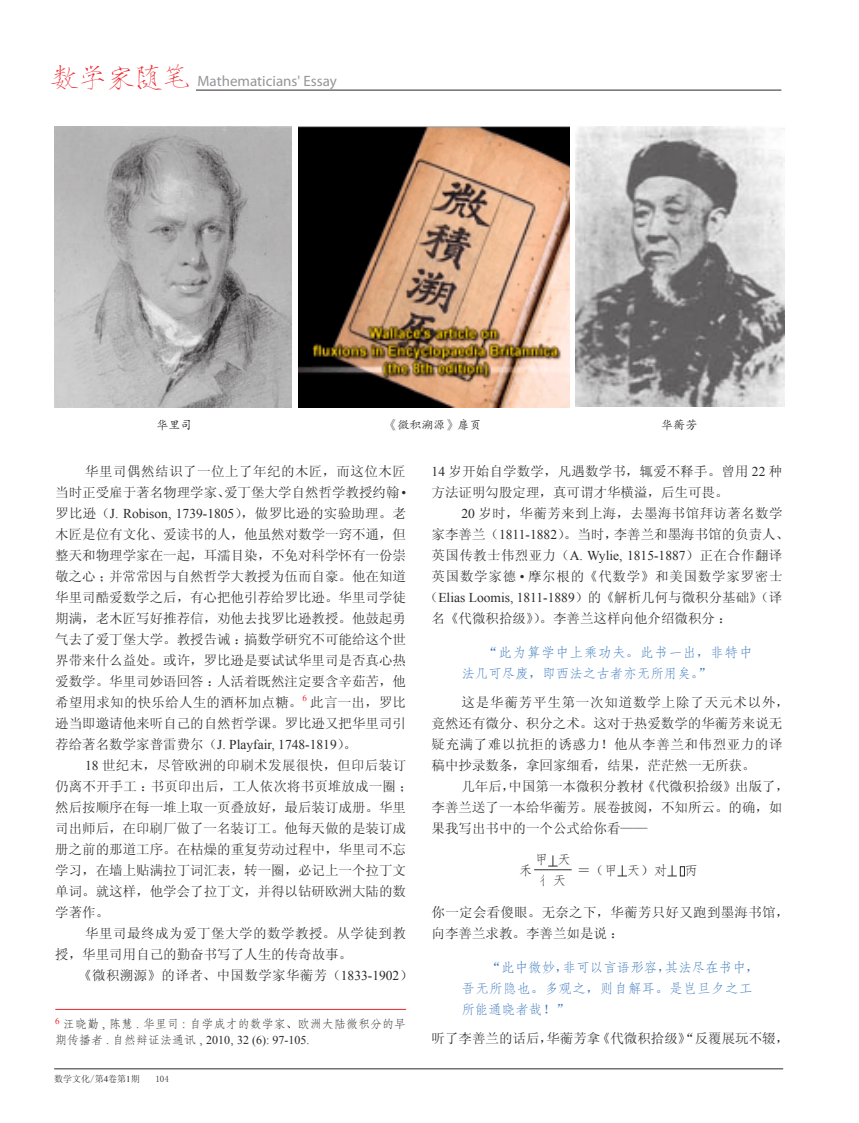
<style>
.page{position:relative;width:859px;height:1123px;background:#fff}
.page>*{position:absolute;margin:0;border:0;box-sizing:border-box;transform-origin:0 0}
.t1{font:27.9px "FZSJSJW GB1 0";color:#ed262c}
.t2{font:15px "Myriad Pro";color:#949699}
.t3{font:13.5px/21px "Sim Sun";color:#2b2829}
.t4{font:13.5px/21px "Sim Sun";letter-spacing:.03em;color:#2b2829}
.t5{font:13.5px "Times New Roman";color:#2b2829}
.t6{font:13.5px/21px "Sim Sun";letter-spacing:.045em;color:#2b2829}
.t7{font:13.5px/21px "FZFSK GBK1 0";color:#3b78bc}
.t8{font:13.5px/21px "Sim Sun";letter-spacing:.035em;color:#2b2829}
.t9{font:13.5px/21px "Sim Sun";letter-spacing:.02em;color:#2b2829}
.t10{font:13.5px/20.5px "FZFSK GBK1 0";color:#2b2829;text-align:center}
.t11{font:12px "Times New Roman";color:#2b2829}
.t12{font:12px "FZFSK GBK1 0";letter-spacing:.005em;color:#2b2829}
.t13{font:12px "FZKTK GBK1 0";color:#2b2829}
.t14{font:9px "Sim Sun";color:#2b2829}
.t15{font:9px "Times New Roman";color:#ed262c}
.s1{font-family:"Times New Roman"}
.s2{font-family:"Sim Sun"}
.s3{font-family:"FZFSK GBK1 0"}
</style>
<div class="page">
<hr style="left:196px;top:90px;width:585px;height:1px;background:#2b2829">
<hr style="left:54px;top:1068px;width:729px;height:1px;background:#2b2829">
<svg style="left:548px;top:855px;width:10px;height:11px"></svg>
<hr style="left:534px;top:869px;width:38px;height:1px;background:#2b2829">
<svg style="left:618px;top:865px;width:9px;height:11px"></svg>
<svg style="left:667px;top:865px;width:10px;height:11px"></svg>
<div style="left:680px;top:866px;width:5px;height:10px;border:1px solid #2b2829"></div>
<img style="left:55px;top:126px;width:237px;height:282px">
<img style="left:298px;top:126px;width:272px;height:281px">
<img style="left:575px;top:126px;width:209px;height:280px">
<hr style="left:55px;top:1009px;width:351px;height:1px;background:#ed262c">
<h1 class="t1" style="left:51px;top:62px;width:141px">数学家随笔</h1>
<p class="t2" style="left:197px;top:72px;width:141px">Mathematicians' Essay</p>
<p class="t13" style="left:156px;top:418px;width:38px">华里司</p>
<p class="t13" style="left:385px;top:419px;width:97px">《微积溯源》扉页</p>
<p class="t13" style="left:661px;top:418px;width:37px">华蘅芳</p>
<p class="t3" style="left:55px;top:460px;width:352px;text-align:right">华里司偶然结识了一位上了年纪的木匠，而这位木匠<br>当时正受雇于著名物理学家、爱丁堡大学自然哲学教授约翰<span class="s1">•</span></p>
<p class="t5" style="left:55px;top:508px;width:352px"><span class="s2">罗比逊（</span>J. Robison, 1739-1805<span class="s2">），做罗比逊的实验助理。老</span></p>
<p class="t3" style="left:55px;top:523px;width:352px;text-align:justify">木匠是位有文化、爱读书的人，他虽然对数学一窍不通，但整天和物理学家在一起，耳濡目染，不免对科学怀有一份崇敬之心；并常常因与自然哲学大教授为伍而自豪。他在知道华里司酷爱数学之后，有心把他引荐给罗比逊。华里司学徒期满，老木匠写好推荐信，劝他去找罗比逊教授。他鼓起勇气去了爱丁堡大学。教授告诫：搞数学研究不可能给这个世界带来什么益处。或许，罗比逊是要试试华里司是否真心热爱数学。华里司妙语回答：人活着既然注定要含辛茹苦，他希望用求知的快乐给人生的酒杯加点糖。</p>
<p class="t15" style="left:302px;top:694px;width:6px">6</p>
<p class="t3" style="left:55px;top:691px;width:352px;text-align:right">此言一出，罗比<br>逊当即邀请他来听自己的自然哲学课。罗比逊又把华里司引</p>
<p class="t5" style="left:55px;top:739px;width:303px"><span class="s2">荐给著名数学家普雷费尔（</span>J. Playfair, 1748-1819<span class="s2">）。</span></p>
<p class="t3" style="left:55px;top:754px;width:359px;text-indent:30px"><span class="s1">18</span> 世纪末，尽管欧洲的印刷术发展很快，但印后装订仍离不开手工：书页印出后，工人依次将书页堆放成一圈；然后按顺序在每一堆上取一页叠放好，最后装订成册。华里司出师后，在印刷厂做了一名装订工。他每天做的是装订成册之前的那道工序。在枯燥的重复劳动过程中，华里司不忘学习，在墙上贴满拉丁词汇表，转一圈，必记上一个拉丁文单词。就这样，他学会了拉丁文，并得以钻研欧洲大陆的数学著作。</p>
<p class="t8" style="left:55px;top:922px;width:352px;text-indent:30px">华里司最终成为爱丁堡大学的数学教授。从学徒到教授，华里司用自己的勤奋书写了人生的传奇故事。</p>
<p class="t4" style="left:78px;top:964px;width:336px">《微积溯源》的译者、中国数学家华蘅芳（<span class="s1">1833-1902</span>）</p>
<p class="t12" style="left:55px;top:1017px;width:352px"><sup>6</sup> 汪晓勤 <span class="s1">,</span> 陈慧 <span class="s1">.</span> 华里司 <span class="s1">:</span> 自学成才的数学家<span class="s2">、</span>欧洲大陆微积分的早</p>
<p class="t11" style="left:55px;top:1035px;width:256px"><span class="s3">期传播者</span> . <span class="s3">自然辩证法通讯</span> ‚ 2010‚ 32 (6): 97-105.</p>
<p class="t14" style="left:54px;top:1074px;width:87px">数学文化/第<span class="s1">4</span>卷第<span class="s1">1</span>期</p>
<p class="t14" style="left:155px;top:1073px;width:15px">104</p>
<p class="t3" style="left:432px;top:460px;width:352px"><span class="s1">14</span> 岁开始自学数学，凡遇数学书，辄爱不释手。曾用 <span class="s1">22</span> 种方法证明勾股定理，真可谓才华横溢，后生可畏。</p>
<p class="t4" style="left:432px;top:502px;width:359px;text-indent:30px"><span class="s1">20</span> 岁时，华蘅芳来到上海，去墨海书馆拜访著名数学家李善兰（<span class="s1">1811-1882</span>）。当时，李善兰和墨海书馆的负责人、英国传教士伟烈亚力（<span class="s1">A. Wylie, 1815-1887</span>）正在合作翻译英国数学家德 <span class="s1">•</span> 摩尔根的《代数学》和美国数学家罗密士</p>
<p class="t5" style="left:425px;top:592px;width:359px"><span class="s2">（</span>Elias Loomis, 1811-1889<span class="s2">）的《解析几何与微积分基础》（译</span></p>
<p class="t3" style="left:432px;top:607px;width:302px">名《代微积拾级》）。李善兰这样向他介绍微积分：</p>
<p class="t7" style="left:461px;top:642px;width:293px;text-indent:23px"><span class="s2">“</span>此为算学中上乘功夫<span class="s2">。</span>此书一出<span class="s2">，</span>非特中法几可尽废<span class="s2">，</span>即西法之古者亦无所用矣<span class="s2">。”</span></p>
<p class="t6" style="left:432px;top:691px;width:359px;text-indent:30px">这是华蘅芳平生第一次知道数学上除了天元术以外，竟然还有微分、积分之术。这对于热爱数学的华蘅芳来说无疑充满了难以抗拒的诱惑力！他从李善兰和伟烈亚力的译稿中抄录数条，拿回家细看，结果，茫茫然一无所获。</p>
<p class="t3" style="left:432px;top:775px;width:359px;text-indent:30px">几年后，中国第一本微积分教材《代微积拾级》出版了，李善兰送了一本给华蘅芳。展卷披阅，不知所云。的确，如果我写出书中的一个公式给你看——</p>
<p class="t10" style="left:519px;top:860px;width:15px">禾</p>
<p class="t10" style="left:535px;top:849px;width:38px">甲 天行天</p>
<p class="t3" style="left:577px;top:859px;width:92px">＝（<span class="s3">甲 天</span>）<span class="s3">对</span></p>
<p class="t10" style="left:685px;top:860px;width:15px">丙</p>
<p class="t9" style="left:432px;top:901px;width:359px">你一定会看傻眼。无奈之下，华蘅芳只好又跑到墨海书馆，向李善兰求教。李善兰如是说：</p>
<p class="t7" style="left:461px;top:957px;width:300px;text-indent:26px"><span class="s2">“</span>此中微妙<span class="s2">，</span>非可以言语形容<span class="s2">，</span>其法尽在书中<span class="s2">，</span>吾无所隐也<span class="s2">。</span>多观之<span class="s2">，</span>则自解耳<span class="s2">。</span>是岂旦夕之工所能通晓者哉<span class="s2">！”</span></p>
<p class="t3" style="left:432px;top:1027px;width:359px">听了李善兰的话后，华蘅芳拿《代微积拾级》“反覆展玩不辍，</p>
</div>
